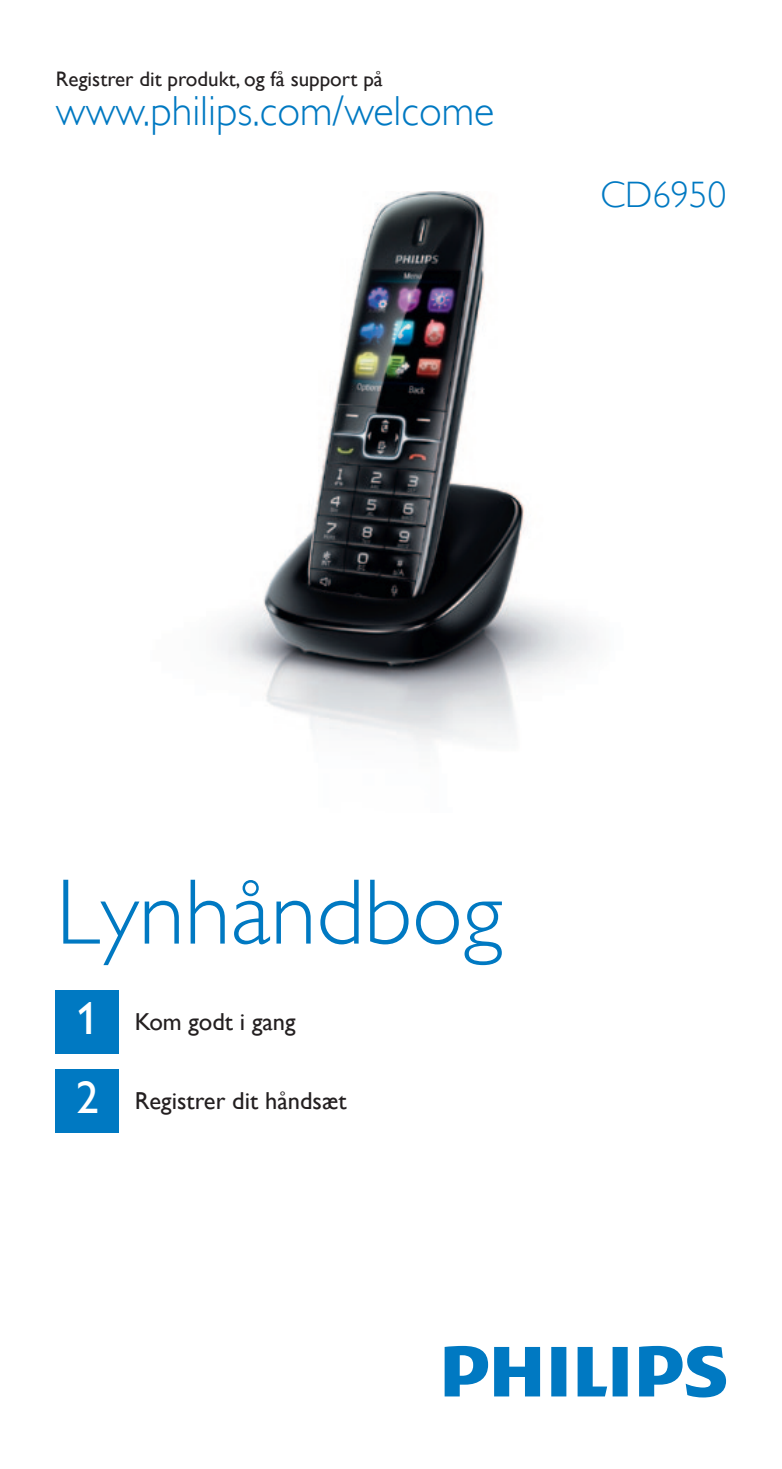
<style>
.page{position:relative;width:782px;height:1469px;background:#fff}
.page>*{position:absolute;margin:0;border:0;box-sizing:border-box;transform-origin:0 0}
.t1{font:93.45px "Gill Sans Alt One WGL Light";color:#0079c2}
.t2{font:42px "Gill Sans Alt One WGL Light";color:#0079c2}
.t3{font:36.75px "Gill Sans Alt One WGL Light";color:#0079c2}
.t4{font:24.5px "Gill Sans Alt One WGL";color:#231f20}
.t5{font:21px "Gill Sans Alt One WGL";color:#231f20}
.s1{font-size:45.5px;color:#fff}
</style>
<div class="page">
<img style="left:217px;top:191px;width:376px;height:553px">
<svg style="left:444px;top:1345px;width:281px;height:52px"></svg>
<div style="left:56px;top:990px;width:63px;height:63px;background:#0079c2"></div>
<div style="left:56px;top:1069px;width:63px;height:63px;background:#0079c2"></div>
<p class="t5" style="left:56px;top:64px;width:328px">Registrer dit produkt, og få support på</p>
<h2 class="t2" style="left:56px;top:83px;width:440px">www.philips.com/welcome</h2>
<h3 class="t3" style="left:600px;top:171px;width:127px">CD6950</h3>
<h1 class="t1" style="left:56px;top:851px;width:448px">Lynhåndbog</h1>
<p class="t4" style="left:76px;top:1005px;width:221px"><span class="s1">1</span> Kom godt i gang</p>
<p class="t4" style="left:76px;top:1083px;width:272px"><span class="s1">2</span> Registrer dit håndsæt</p>
</div>
